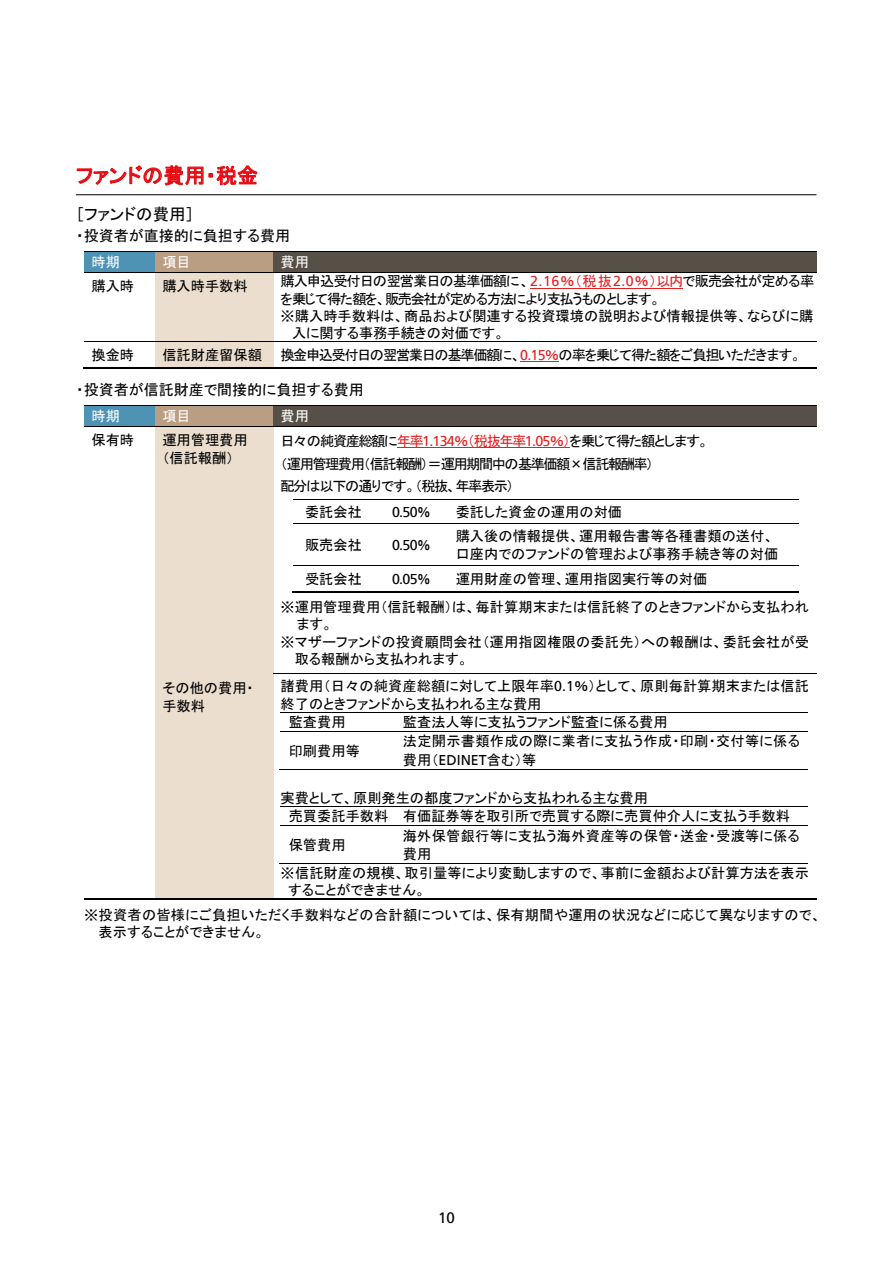
<style>
.page{position:relative;width:893px;height:1263px;background:#fff}
.page>*{position:absolute;margin:0;border:0;box-sizing:border-box;transform-origin:0 0}
.t1{font:21px "MS P Gothic";letter-spacing:.005em;color:#e60c12}
.t2{font:16.5px "MS P Gothic";color:#000}
.t3{font:15px "MS P Gothic";color:#000}
.t4{font:15px "Frutiger 55 Roman";color:#000}
.t5{font:14.25px/18.3px "MS P Gothic";color:#000}
.t6{font:14.25px/18.5px "MS P Gothic";letter-spacing:.02em;color:#000}
.t7{font:14.25px/22.6px "MS P Gothic";letter-spacing:-.1em;color:#000}
.t8{font:14.25px "MS P Gothic";letter-spacing:-.07em;color:#000}
.t9{font:14.25px "MS P Gothic";letter-spacing:-.055em;color:#000}
.t10{font:14.25px "MS P Gothic";letter-spacing:-.02em;color:#000}
.t11{font:14.25px "Frutiger 55 Roman";color:#000}
.t12{font:14.25px "MS P Gothic";color:#fff}
.s1{font-family:"Frutiger 55 Roman";color:#e71f20}
.s2{color:#e71f20}
.s3{font-family:"Frutiger 55 Roman"}
</style>
<div class="page">
<svg style="left:77px;top:165px;width:126px;height:20px"></svg>
<svg style="left:209px;top:165px;width:49px;height:20px"></svg>
<div style="left:84px;top:251px;width:71px;height:21px;background:#4e93b4"></div>
<div style="left:155px;top:251px;width:118px;height:21px;background:#b99e84"></div>
<div style="left:273px;top:251px;width:543px;height:21px;background:#575047"></div>
<hr style="left:84px;top:251px;width:732px;height:1px;background:#000">
<div style="left:155px;top:273px;width:118px;height:69px;background:#ebdece"></div>
<hr style="left:530px;top:288px;width:152px;height:1px;background:#e71f20">
<hr style="left:84px;top:272px;width:732px;height:1px;background:#000">
<div style="left:155px;top:342px;width:118px;height:26px;background:#ebdece"></div>
<hr style="left:520px;top:361px;width:38px;height:1px;background:#e71f20">
<hr style="left:84px;top:342px;width:732px;height:1px;background:#000">
<hr style="left:83px;top:368px;width:72px;height:1px;background:#000">
<hr style="left:154px;top:368px;width:119px;height:1px;background:#000">
<hr style="left:272px;top:368px;width:544px;height:1px;background:#000">
<div style="left:84px;top:405px;width:71px;height:21px;background:#4e93b4"></div>
<div style="left:155px;top:405px;width:118px;height:21px;background:#b99e84"></div>
<div style="left:273px;top:405px;width:543px;height:21px;background:#575047"></div>
<hr style="left:84px;top:405px;width:732px;height:1px;background:#000">
<div style="left:155px;top:427px;width:118px;height:246px;background:#ebdece"></div>
<hr style="left:397px;top:448px;width:173px;height:1px;background:#e71f20">
<hr style="left:293px;top:499px;width:506px;height:1px;background:#000">
<hr style="left:293px;top:523px;width:506px;height:1px;background:#000">
<hr style="left:293px;top:565px;width:506px;height:1px;background:#000">
<hr style="left:292px;top:591px;width:82px;height:2px;background:#000">
<hr style="left:373px;top:591px;width:75px;height:2px;background:#000">
<hr style="left:447px;top:591px;width:352px;height:2px;background:#000">
<hr style="left:84px;top:426px;width:732px;height:1px;background:#000">
<div style="left:155px;top:675px;width:118px;height:223px;background:#ebdece"></div>
<hr style="left:281px;top:712px;width:527px;height:1px;background:#000">
<hr style="left:281px;top:731px;width:527px;height:1px;background:#000">
<hr style="left:280px;top:769px;width:115px;height:1px;background:#000">
<hr style="left:394px;top:769px;width:414px;height:1px;background:#000">
<hr style="left:281px;top:806px;width:527px;height:1px;background:#000">
<hr style="left:281px;top:825px;width:527px;height:1px;background:#000">
<hr style="left:280px;top:863px;width:115px;height:1px;background:#000">
<hr style="left:394px;top:863px;width:414px;height:1px;background:#000">
<hr style="left:155px;top:673px;width:118px;height:1px;background:#000">
<hr style="left:155px;top:674px;width:118px;height:1px;background:#ebdece">
<hr style="left:273px;top:673px;width:543px;height:1px;background:#000">
<hr style="left:84px;top:898px;width:732px;height:2px;background:#000">
<hr style="left:76px;top:194px;width:740px;height:1px;background:#000">
<h1 class="t1" style="left:76px;top:165px;width:183px">ファンドの費用・税金</h1>
<p class="t2" style="left:76px;top:206px;width:119px">［ファンドの費用］</p>
<p class="t3" style="left:76px;top:228px;width:216px">・投資者が直接的に負担する費用</p>
<p class="t12" style="left:91px;top:255px;width:30px">時期</p>
<p class="t12" style="left:162px;top:255px;width:30px">項目</p>
<p class="t12" style="left:280px;top:255px;width:30px">費用</p>
<p class="t5" style="left:91px;top:276px;width:44px">購入時</p>
<p class="t5" style="left:162px;top:276px;width:87px">購入時手数料</p>
<p class="t8" style="left:280px;top:274px;width:535px">購入申込受付日の翌営業日の基準価額に、<span class="s1">2.16</span><span class="s2">％（税抜</span><span class="s1">2.0</span><span class="s2">％）以内</span>で販売会社が定める率</p>
<p class="t9" style="left:280px;top:291px;width:382px">を乗じて得た額を、販売会社が定める方法により支払うものとします。</p>
<p class="t5" style="left:280px;top:307px;width:534px">※購入時手数料は、商品および関連する投資環境の説明および情報提供等、ならびに購</p>
<p class="t10" style="left:292px;top:326px;width:214px">入に関する事務手続きの対価です。</p>
<p class="t5" style="left:91px;top:346px;width:44px">換金時</p>
<p class="t5" style="left:162px;top:346px;width:101px">信託財産留保額</p>
<p class="t7" style="left:280px;top:343px;width:522px">換金申込受付日の翌営業日の基準価額に、<span class="s1">0.15</span><span class="s2">％</span>の率を乗じて得た額をご負担いただきます。</p>
<p class="t3" style="left:76px;top:382px;width:289px">・投資者が信託財産で間接的に負担する費用</p>
<p class="t12" style="left:91px;top:409px;width:30px">時期</p>
<p class="t12" style="left:162px;top:409px;width:30px">項目</p>
<p class="t12" style="left:280px;top:409px;width:30px">費用</p>
<p class="t5" style="left:91px;top:430px;width:44px">保有時</p>
<p class="t5" style="left:162px;top:430px;width:87px">運用管理費用（信託報酬）</p>
<p class="t7" style="left:280px;top:429px;width:430px">日々の純資産総額に<span class="s2">年率</span><span class="s1">1.134</span><span class="s2">％（税抜年率</span><span class="s1">1.05</span><span class="s2">％）</span>を乗じて得た額とします。（運用管理費用（信託報酬）＝運用期間中の基準価額×信託報酬率）<br>配分は以下の通りです。（税抜、年率表示）</p>
<p class="t5" style="left:305px;top:502px;width:58px">委託会社</p>
<p class="t11" style="left:392px;top:503px;width:41px">0.50%</p>
<p class="t5" style="left:456px;top:502px;width:168px">委託した資金の運用の対価</p>
<p class="t5" style="left:305px;top:535px;width:58px">販売会社</p>
<p class="t11" style="left:392px;top:536px;width:41px">0.50%</p>
<p class="t5" style="left:456px;top:527px;width:324px">購入後の情報提供、運用報告書等各種書類の送付、口座内でのファンドの管理および事務手続き等の対価</p>
<p class="t5" style="left:305px;top:570px;width:58px">受託会社</p>
<p class="t11" style="left:392px;top:571px;width:41px">0.05%</p>
<p class="t5" style="left:280px;top:565px;width:530px;line-height:28px;text-indent:175px">運用財産の管理、運用指図実行等の対価<br>※運用管理費用（信託報酬）は、毎計算期末または信託終了のときファンドから支払われ</p>
<p class="t5" style="left:297px;top:615px;width:37px">ます。</p>
<p class="t5" style="left:280px;top:632px;width:530px">※マザーファンドの投資顧問会社（運用指図権限の委託先）への報酬は、委託会社が受</p>
<p class="t5" style="left:295px;top:650px;width:175px">取る報酬から支払われます。</p>
<p class="t5" style="left:162px;top:679px;width:93px">その他の費用・手数料</p>
<p class="t5" style="left:281px;top:678px;width:530px;line-height:17.2px">諸費用（日々の純資産総額に対して上限年率<span class="s3">0.1</span>％）として、原則毎計算期末または信託終了のときファンドから支払われる主な費用</p>
<p class="t5" style="left:289px;top:713px;width:58px">監査費用</p>
<p class="t5" style="left:403px;top:713px;width:266px">監査法人等に支払うファンド監査に係る費用</p>
<p class="t5" style="left:289px;top:741px;width:73px">印刷費用等</p>
<p class="t6" style="left:403px;top:732px;width:399px">法定開示書類作成の際に業者に支払う作成・印刷・交付等に係る費用（<span class="s3">EDINET</span>含む）等</p>
<p class="t5" style="left:289px;top:788px;width:503px;text-indent:-8px">実費として、原則発生の都度ファンドから支払われる主な費用<br>売買委託手数料 有価証券等を取引所で売買する際に売買仲介人に支払う手数料</p>
<p class="t5" style="left:289px;top:835px;width:58px">保管費用</p>
<p class="t6" style="left:403px;top:826px;width:398px">海外保管銀行等に支払う海外資産等の保管・送金・受渡等に係る</p>
<p class="t5" style="left:403px;top:845px;width:30px">費用</p>
<p class="t5" style="left:280px;top:863px;width:530px">※信託財産の規模、取引量等により変動しますので、事前に金額および計算方法を表示</p>
<p class="t6" style="left:84px;top:877px;width:739px;line-height:24.8px;text-indent:204px">することができません。<br>※投資者の皆様にご負担いただく手数料などの合計額については、保有期間や運用の状況などに応じて異なりますので、</p>
<p class="t5" style="left:99px;top:923px;width:167px">表示することができません。</p>
<p class="t4" style="left:438px;top:1209px;width:18px">10</p>
</div>
